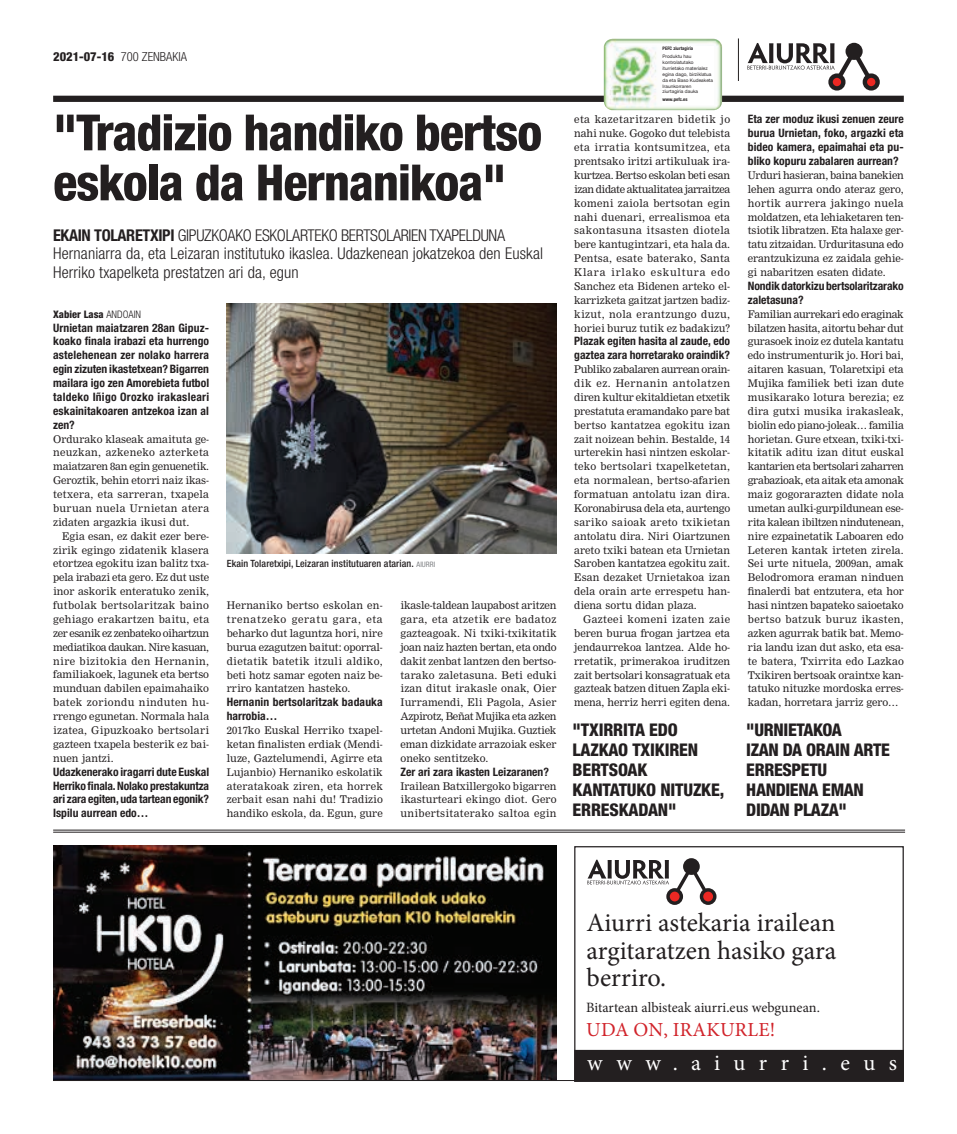
<style>
.page{position:relative;width:957px;height:1134px;background:#fff}
.page>*{position:absolute;margin:0;border:0;box-sizing:border-box;transform-origin:0 0}
.t1{font:800 condensed 50px/50px "Helvetica Neue";letter-spacing:-.02em;color:#231f20}
.t2{font:26.25px/27.5px "Minion Pro";color:#231f20;text-align:justify}
.t3{font:22.5px "Minion Pro";letter-spacing:.6em;color:#fff}
.t4{font:19.88px "Minion Pro";letter-spacing:.01em;color:#d1232a}
.t5{font:800 condensed 17.5px/20px "Helvetica Neue";letter-spacing:.01em;color:#231f20}
.t6{font:800 condensed 17.5px/20px "Helvetica Neue";letter-spacing:-.01em;color:#231f20}
.t7{font:300 condensed 16.25px/18.8px "Helvetica Neue";letter-spacing:.01em;color:#231f20}
.t8{font:14.25px "Minion Pro";letter-spacing:-.005em;color:#231f20}
.t9{font:300 condensed 12.5px "Helvetica Neue";color:#231f20}
.t10{font:700 condensed 11.62px/13.9px "Helvetica Neue";color:#231f20;text-align:justify}
.t11{font:10.38px/13.9px "M Nimrod";color:#231f20;text-align:justify}
.t12{font:800 condensed 10.38px "Helvetica Neue";color:#231f20}
.t13{font:500 condensed 10px "Helvetica Neue";letter-spacing:.01em;color:#231f20}
.t14{font:4.75px/6px "Helvetica Neue";letter-spacing:.01em;color:#231f20}
.t15{font:700 condensed 4.75px "Helvetica Neue";letter-spacing:.01em;color:#231f20}
.s1{font-weight:800}
.s2{font-weight:700}
.s3{font-weight:300}
.s4{font-weight:400;font-size:7.5px;color:#808285}
</style>
<div class="page">
<hr style="left:53px;top:830px;width:852px;height:1px;background:#231f20">
<hr style="left:53px;top:832px;width:852px;height:1px;background:#231f20">
<img style="left:53px;top:845px;width:503px;height:235px">
<img style="left:227px;top:304px;width:329px;height:250px">
<div style="left:53px;top:96px;width:851px;height:6px;background:#231f20"></div>
<div style="left:575px;top:1050px;width:328px;height:31px;background:#231f20"></div>
<div style="left:574px;top:1050px;width:330px;height:32px;border:1px solid #231f20"></div>
<svg style="left:587px;top:860px;width:125px;height:41px"></svg>
<svg style="left:701px;top:890px;width:14px;height:13px"></svg>
<div style="left:700px;top:888px;width:16px;height:17px;border:3px solid #231f20;border-radius:50%"></div>
<svg style="left:668px;top:890px;width:13px;height:13px"></svg>
<div style="left:666px;top:888px;width:17px;height:17px;border:3px solid #231f20;border-radius:50%"></div>
<div style="left:683px;top:858px;width:17px;height:17px;background:#231f20;border-radius:50%"></div>
<hr style="left:53px;top:1080px;width:849px;height:1px;background:#231f20">
<hr style="left:738px;top:38px;width:1px;height:43px;background:#231f20">
<svg style="left:747px;top:43px;width:122px;height:45px"></svg>
<svg style="left:865px;top:76px;width:12px;height:12px"></svg>
<div style="left:862px;top:73px;width:18px;height:18px;border:4px solid #231f20;border-radius:50%"></div>
<svg style="left:830px;top:76px;width:13px;height:12px"></svg>
<div style="left:828px;top:73px;width:17px;height:18px;border:4px solid #231f20;border-radius:50%"></div>
<div style="left:845px;top:43px;width:17px;height:17px;background:#231f20;border-radius:50%"></div>
<img style="left:604px;top:39px;width:118px;height:71px">
<div style="left:662px;top:46px;width:51px;height:59px;background:#fff"></div>
<p class="t9" style="left:53px;top:49px;width:135px"><span class="s1">2021-07-16</span> 700 zenbakia</p>
<h1 class="t1" style="left:53px;top:107px;width:490px">"TRADIZIO HANDIKO BERTSO<br>ESKOLA DA HERNANIKOA"</h1>
<h3 class="t7" style="left:53px;top:225px;width:491px"><span class="s2">ekain tolaretxipi</span> gipuzkoako eskolarteko bertsolarien txapelduna<br>Hernaniarra da, eta Leizaran institutuko ikaslea. Udazkenean jokatzekoa den Euskal<br>Herriko txapelketa prestatzen ari da, egun</h3>
<p class="t12" style="left:53px;top:308px;width:81px">XABIER LASA <span class="s3">AND OAIN</span></p>
<p class="t10" style="left:53px;top:320px;width:158px">Urnietan maiatzaren 28an Gipuz&shy;koako finala irabazi eta hurrengo astelehenean zer nolako harrera egin zizuten ikastetxean? Bigarren mailara igo zen Amorebieta futbol taldeko Iñigo Orozko irakasleari eskainitakoaren antzekoa izan al zen?</p>
<p class="t11" style="left:53px;top:432px;width:157px">Ordurako klaseak amaituta ge&shy;neuzkan, azkeneko azterketa maiatzaren 8an egin genuenetik.<br>Geroztik, behin etorri naiz ikas&shy;tetxera, eta sarreran, txapela buruan nuela Urnietan atera zidaten argazkia ikusi dut.</p>
<p class="t11" style="left:53px;top:529px;width:157px;text-indent:9px">Egia esan, ez dakit ezer bere&shy;zirik egingo zidatenik klasera etortzea egokitu izan balitz txa&shy;pela irabazi eta gero. Ez dut uste inor askorik enteratuko zenik, futbolak bertsolaritzak baino gehiago erakartzen baitu, eta zer esanik ez zenbateko oihartzun mediatikoa daukan. Nire kasuan, nire bizitokia den Hernanin, familiakoek, lagunek eta bertso munduan dabilen epaimahaiko batek zoriondu ninduten hu&shy;rrengo egunetan. Normala hala izatea, Gipuzkoako bertsolari gazteen txapela besterik ez bai&shy;nuen jantzi.</p>
<p class="t10" style="left:53px;top:764px;width:157px">Udazkenerako iragarri dute Euskal Herriko finala. Nolako prestakuntza ari zara egiten, uda tartean egonik?<br>Ispilu aurrean edo…</p>
<p class="t13" style="left:227px;top:558px;width:210px">Ekain Tolaretxipi, Leizaran institutuaren atarian. <span class="s4">AIURRI</span></p>
<p class="t11" style="left:227px;top:598px;width:157px">Hernaniko bertso eskolan en&shy;trenatzeko geratu gara, eta beharko dut laguntza hori, nire burua ezagutzen baitut: oporral&shy;dietatik batetik itzuli aldiko, beti hotz samar egoten naiz be&shy;rriro kantatzen hasteko.</p>
<p class="t10" style="left:227px;top:695px;width:157px">Hernanin bertsolaritzak badauka harrobia…</p>
<p class="t11" style="left:227px;top:723px;width:157px">2017ko Euskal Herriko txapel&shy;ketan finalisten erdiak (Mendi&shy;luze, Gaztelumendi, Agirre eta Lujanbio) Hernaniko eskolatik ateratakoak ziren, eta horrek zerbait esan nahi du! Tradizio handiko eskola, da. Egun, gure</p>
<p class="t11" style="left:400px;top:598px;width:158px">ikasle-taldean laupabost aritzen gara, eta atzetik ere badatoz gazteagoak. Ni txiki-txikitatik joan naiz hazten bertan, eta ondo dakit zenbat lantzen den bertso&shy;tarako zaletasuna. Beti eduki izan ditut irakasle onak, Oier Iurramendi, Eli Pagola, Asier Azpirotz, Beñat Mujika eta azken urtetan Andoni Mujika. Guztiek eman dizkidate arrazoiak esker oneko sentitzeko.</p>
<p class="t10" style="left:400px;top:764px;width:150px">Zer ari zara ikasten Leizaranen?</p>
<p class="t11" style="left:400px;top:779px;width:157px">Irailean Batxillergoko bigarren ikasturteari ekingo diot. Gero unibertsitaterako saltoa egin</p>
<p class="t15" style="left:662px;top:45px;width:32px">PEFC ziurtagiria</p>
<p class="t14" style="left:662px;top:53px;width:52px">Produktu hau kontrolatutako iturrietako materialez egina dago, birziklatua da eta Baso Kudeaketa<br>Iraunkorraren ziurtagiria dauka</p>
<p class="t15" style="left:662px;top:95px;width:27px">www.pefc.es</p>
<p class="t11" style="left:574px;top:113px;width:158px">eta kazetaritzaren bidetik jo nahi nuke. Gogoko dut telebista eta irratia kontsumitzea, eta prentsako iritzi artikuluak ira&shy;kurtzea. Bertso eskolan beti esan izan didate aktualitatea jarraitzea komeni zaiola bertsotan egin nahi duenari, errealismoa eta sakontasuna itsasten diotela bere kantugintzari, eta hala da.<br>Pentsa, esate baterako, Santa Klara irlako eskultura edo Sanchez eta Bidenen arteko el&shy;karrizketa gaitzat jartzen badiz&shy;kizut, nola erantzungo duzu, horiei buruz tutik ez badakizu?</p>
<p class="t10" style="left:574px;top:334px;width:157px">Plazak egiten hasita al zaude, edo gaztea zara horretarako oraindik?</p>
<p class="t11" style="left:574px;top:363px;width:158px">Publiko zabalaren aurrean orain&shy;dik ez. Hernanin antolatzen diren kultur ekitaldietan etxetik prestatuta eramandako pare bat bertso kantatzea egokitu izan zait noizean behin. Bestalde, 14 urterekin hasi nintzen eskolar&shy;teko bertsolari txapelketetan, eta normalean, bertso-afarien formatuan antolatu izan dira.<br>Koronabirusa dela eta, aurtengo sariko saioak areto txikietan antolatu dira. Niri Oiartzunen areto txiki batean eta Urnietan Saroben kantatzea egokitu zait.<br>Esan dezaket Urnietakoa izan dela orain arte errespetu han&shy;diena sortu didan plaza.</p>
<p class="t11" style="left:574px;top:612px;width:157px;text-indent:9px">Gazteei komeni izaten zaie beren burua frogan jartzea eta jendaurrekoa lantzea. Alde ho&shy;rretatik, primerakoa iruditzen zait bertsolari konsagratuak eta gazteak batzen dituen Zapla eki&shy;mena, herriz herri egiten dena.</p>
<h3 class="t5" style="left:572px;top:719px;width:153px">"TXIRRITA EDO<br>LAZKAO TXIKIREN<br>BERTSOAK<br>KANTATUKO NITUZKE,<br>ERRESKADAN"</h3>
<p class="t10" style="left:748px;top:112px;width:157px">Eta zer moduz ikusi zenuen zeure burua Urnietan, foko, argazki eta bideo kamera, epaimahai eta pu&shy;bliko kopuru zabalaren aurrean?</p>
<p class="t11" style="left:748px;top:168px;width:157px">Urduri hasieran, baina banekien lehen agurra ondo ateraz gero, hortik aurrera jakingo nuela moldatzen, eta lehiaketaren ten&shy;tsiotik libratzen. Eta halaxe ger&shy;tatu zitzaidan. Urduritasuna edo erantzukizuna ez zaidala gehie&shy;gi nabaritzen esaten didate.</p>
<p class="t10" style="left:748px;top:279px;width:157px">Nondik datorkizu bertsolaritzarako zaletasuna?</p>
<p class="t11" style="left:748px;top:307px;width:158px">Familian aurrekari edo eraginak bilatzen hasita, aitortu behar dut gurasoek inoiz ez dutela kantatu edo instrumenturik jo. Hori bai, aitaren kasuan, Tolaretxipi eta Mujika familiek beti izan dute musikarako lotura berezia; ez dira gutxi musika irakasleak, biolin edo piano-joleak… familia horietan. Gure etxean, txiki-txi&shy;kitatik aditu izan ditut euskal kantarien eta bertsolari zaharren grabazioak, eta aitak eta amonak maiz gogorarazten didate nola umetan aulki-gurpildunean ese&shy;rita kalean ibiltzen nindutenean, nire ezpainetatik Laboaren edo Leteren kantak irteten zirela.<br>Sei urte nituela, 2009an, amak Belodromora eraman ninduen finalerdi bat entzutera, eta hor hasi nintzen bapateko saioetako bertso batzuk buruz ikasten, azken agurrak batik bat. Memo&shy;ria landu izan dut asko, eta esa&shy;te batera, Txirrita edo Lazkao Txikiren bertsoak oraintxe kan&shy;tatuko nituzke mordoska erres&shy;kadan, horretara jarriz gero…</p>
<h3 class="t6" style="left:746px;top:719px;width:136px">"URNIETAKOA<br>IZAN DA ORAIN ARTE<br>ERRESPETU<br>HANDIENA EMAN<br>DIDAN PLAZA"</h3>
<h2 class="t2" style="left:586px;top:909px;width:251px">Aiurri astekaria irailean argitaratzen hasiko gara berriro.</h2>
<h3 class="t8" style="left:586px;top:998px;width:235px">Bitartean albisteak aiurri.eus webgunean.</h3>
<h3 class="t4" style="left:586px;top:1016px;width:191px">Uda on, irakurle!</h3>
<h3 class="t3" style="left:587px;top:1048px;width:311px">www.aiurri.eus</h3>
</div>
